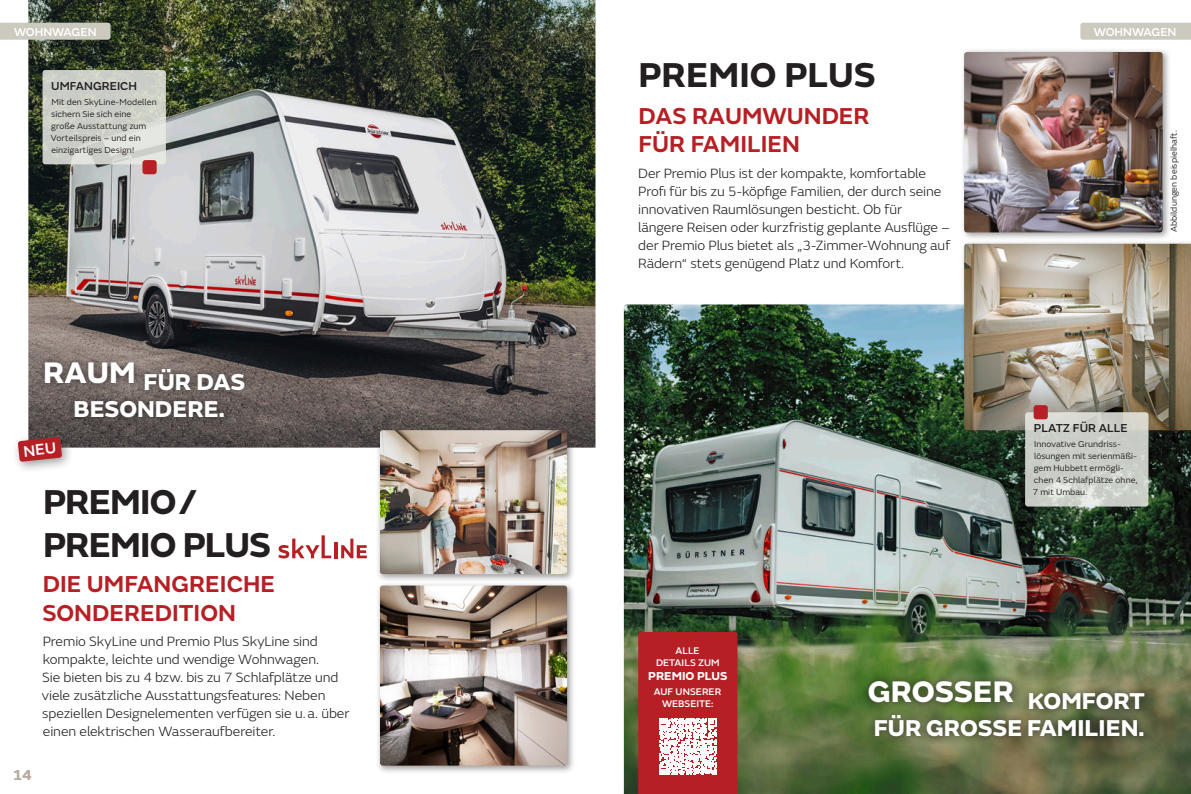
<style>
.page{position:relative;width:1191px;height:794px;background:#fff}
.page>*{position:absolute;margin:0;border:0;box-sizing:border-box;transform-origin:0 0}
.t1{font:700 36px/43.2px "FS Emeric";letter-spacing:-.025em;color:#231f20}
.t2{font:700 36px "FS Emeric";color:#231f20}
.t3{font:800 31px "FS Emeric";color:#fff}
.t4{font:600 24px/28.8px "FS Emeric";color:#b62024}
.t5{font:800 23.9px/27.6px "FS Emeric";color:#fff;text-align:center}
.t6{font:600 15px "FS Emeric";color:#b8b3b1}
.t7{font:300 14px/18px "FS Emeric";letter-spacing:-.005em;color:#231f20}
.t8{font:500 12px "FS Emeric";color:#231f20}
.t9{font:500 12px "FS Emeric";color:#fff}
.t10{font:700 12px "FS Emeric";color:#fff}
.t11{font:500 10px/12px "FS Emeric";color:#fff;text-align:center}
.t12{font:9px/12px "FS Emeric";letter-spacing:.005em;color:#231f20}
</style>
<div class="page">
<img style="left:28px;top:0;width:567px;height:447px">
<img style="left:624px;top:304px;width:567px;height:490px">
<div style="left:960px;top:239px;width:231px;height:199px;background:#231f20;opacity:.45"></div>
<img style="left:964px;top:244px;width:227px;height:186px">
<div style="left:376px;top:581px;width:199px;height:193px;background:#231f20;opacity:.45"></div>
<img style="left:380px;top:585px;width:187px;height:180px">
<div style="left:376px;top:426px;width:199px;height:156px;background:#231f20;opacity:.45"></div>
<img style="left:380px;top:430px;width:187px;height:144px">
<div style="left:960px;top:48px;width:211px;height:193px;background:#231f20;opacity:.45"></div>
<img style="left:964px;top:52px;width:198px;height:180px">
<div style="left:0;top:23px;width:111px;height:17px;background:#cccabf"></div>
<svg style="left:43px;top:70px;width:123px;height:94px;background:#d0d2cb"></svg>
<div style="left:142px;top:160px;width:15px;height:14px;background:#b62024;border-radius:3px"></div>
<div style="left:1080px;top:23px;width:111px;height:17px;background:#cccabf"></div>
<svg style="left:1025px;top:412px;width:123px;height:94px;background:#cdd0c9"></svg>
<div style="left:1033px;top:405px;width:14px;height:14px;background:#b62024;border-radius:3px"></div>
<div style="left:37px;top:354px;width:105px;height:38px;background:#231f20;opacity:.75"></div>
<div style="left:137px;top:360px;width:115px;height:38px;background:#231f20;opacity:.75"></div>
<div style="left:67px;top:393px;width:165px;height:33px;background:#231f20;opacity:.75"></div>
<div style="left:860px;top:673px;width:160px;height:37px;background:#231f20;opacity:.75"></div>
<div style="left:1021px;top:684px;width:131px;height:33px;background:#231f20;opacity:.75"></div>
<div style="left:867px;top:707px;width:284px;height:38px;background:#231f20;opacity:.75"></div>
<svg style="left:638px;top:632px;width:99px;height:162px"></svg>
<div style="left:12px;top:431px;width:62px;height:43px;background:#231f20;opacity:.45"></div>
<svg style="left:278px;top:535px;width:53px;height:23px"></svg>
<hr style="left:334px;top:542px;width:4px;height:16px;background:#b62024">
<svg style="left:341px;top:538px;width:26px;height:20px"></svg>
<svg style="left:18px;top:437px;width:44px;height:25px"></svg>
<p class="t9" style="left:14px;top:23px;width:84px">WOHNWAGEN</p>
<p class="t8" style="left:51px;top:77px;width:87px">UMFANGREICH</p>
<p class="t12" style="left:51px;top:96px;width:107px">Mit den SkyLine-Modellen sichern Sie sich eine große Ausstattung zum<br>Vorteilspreis – und ein einzigartiges Design!</p>
<h3 class="t5" style="left:43px;top:366px;width:204px"><sup>RAUM</sup> FÜR DAS<br>BESONDERE.</h3>
<h1 class="t1" style="left:43px;top:477px;width:230px">PREMIO/<br>PREMIO PLUS</h1>
<h3 class="t4" style="left:42px;top:567px;width:234px">DIE UMFANGREICHE<br>SONDEREDITION</h3>
<p class="t7" style="left:42px;top:632px;width:309px">Premio SkyLine und Premio Plus SkyLine sind kompakte, leichte und wendige Wohnwagen.<br>Sie bieten bis zu 4 bzw. bis zu 7 Schlafplätze und viele zusätzliche Ausstattungsfeatures: Neben speziellen Designelementen verfügen sie u.a. über einen elektrischen Wasseraufbereiter.</p>
<p class="t6" style="left:13px;top:763px;width:20px">14</p>
<h1 class="t2" style="left:638px;top:46px;width:239px">PREMIO PLUS</h1>
<h3 class="t4" style="left:638px;top:99px;width:233px">DAS RAUMWUNDER<br>FÜR FAMILIEN</h3>
<p class="t7" style="left:638px;top:164px;width:313px">Der Premio Plus ist der kompakte, komfortable Profi für bis zu 5-köpfige Familien, der durch seine innovativen Raumlösungen besticht. Ob für längere Reisen oder kurzfristig geplante Ausflüge – der Premio Plus bietet als „3-Zimmer-Wohnung auf Rädern“ stets genügend Platz und Komfort.</p>
<p class="t9" style="left:1094px;top:23px;width:84px">WOHNWAGEN</p>
<p class="t12" style="left:1167px;top:232px;width:103px;rotate:-90deg">Abbildungen beispielhaft.</p>
<p class="t8" style="left:1034px;top:419px;width:95px">PLATZ FÜR ALLE</p>
<p class="t12" style="left:1032px;top:438px;width:106px">Innovative Grundriss&shy;lösungen mit serienmäßi&shy;gem Hubbett ermögli&shy;chen 4 Schlafplätze ohne,<br>7 mit Umbau.</p>
<p class="t11" style="left:656px;top:643px;width:65px">ALLE<br>DETAILS ZUM</p>
<p class="t10" style="left:648px;top:666px;width:81px">PREMIO PLUS</p>
<p class="t11" style="left:653px;top:685px;width:69px">AUF UNSERER<br>WEBSEITE:</p>
<h2 class="t3" style="left:867px;top:667px;width:279px">GROSSER <sub>KOMFORT</sub></h2>
<h3 class="t5" style="left:873px;top:712px;width:272px">FÜR GROSSE FAMILIEN.</h3>
</div>
